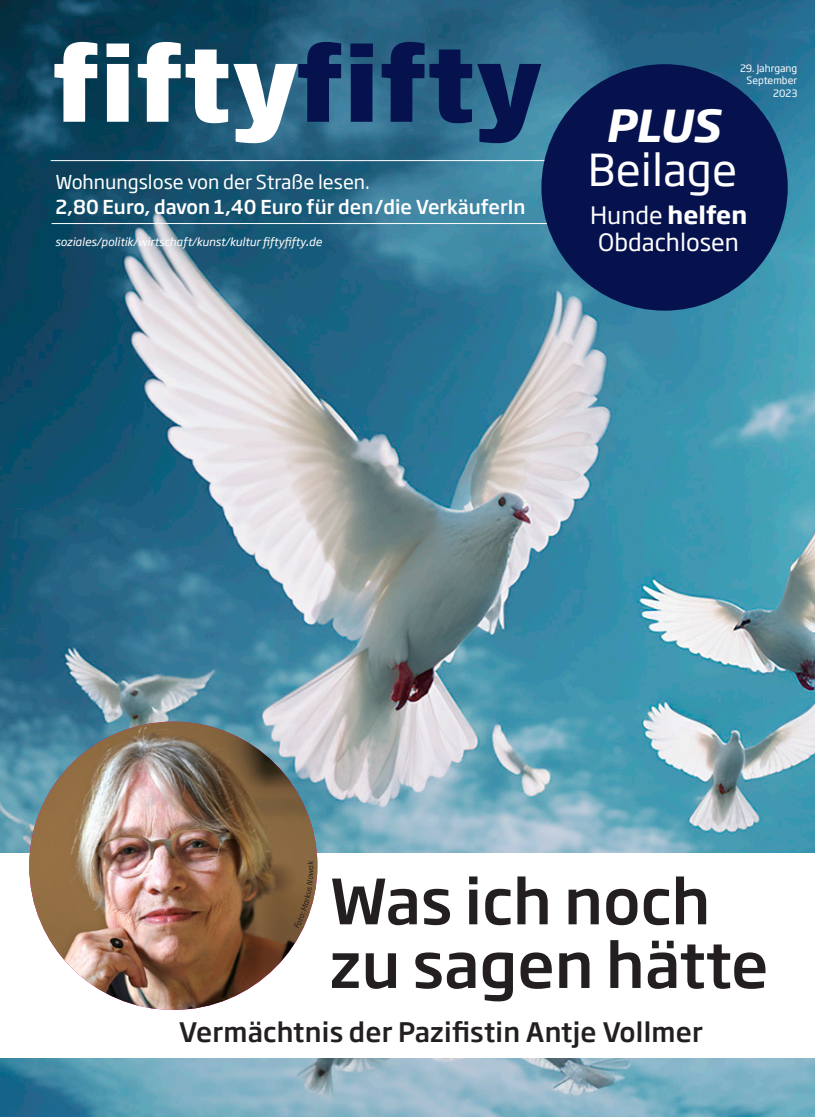
<style>
.page{position:relative;width:815px;height:1117px;background:#fff}
.page>*{position:absolute;margin:0;border:0;box-sizing:border-box;transform-origin:0 0}
.t1{font:800 100px "Soho Gothic Std";color:#fff}
.t2{font:500 61.5px/63.6px "Soho Gothic Std";color:#231f20}
.t3{font:43.62px "Soho Gothic Std";color:#fff}
.t4{font:italic 700 43.62px "Soho Gothic Std";color:#fff}
.t5{font:500 26.5px "Soho Gothic Std";letter-spacing:.01em;color:#231f20}
.t6{font:23.62px/26.6px "Soho Gothic Std";color:#fff;text-align:center}
.t7{font:500 19px "Soho Gothic Std";color:#fff}
.t8{font:19px "Soho Gothic Std";color:#fff}
.t9{font:italic 11.25px "Soho Gothic Std";color:#fff}
.t10{font:10px/12.5px "Soho Gothic Std";color:#fff;text-align:right}
.t11{font:italic 7.5px "Soho Gothic Std";color:#231f20}
.s1{color:#05124d}
.s2{font-weight:500;font-style:normal}
.s3{font-weight:700}
</style>
<div class="page">
<img style="left:0;top:0;width:815px;height:1116px">
<hr style="left:51px;top:160px;width:661px;height:1px;background:#fff">
<hr style="left:52px;top:223px;width:660px;height:1px;background:#fff">
<div style="left:541px;top:64px;width:247px;height:246px;background:#05124d;border-radius:50%"></div>
<div style="left:0;top:852px;width:815px;height:205px;background:#fff"></div>
<img style="left:29px;top:721px;width:288px;height:288px;border-radius:144px">
<svg style="left:294px;top:860px;width:20px;height:68px"></svg>
<h1 class="t1" style="left:52px;top:18px;width:493px">fifty<span class="s1">fifty</span></h1>
<h3 class="t8" style="left:55px;top:170px;width:316px">Wohnungslose von der Straße lesen.</h3>
<h3 class="t7" style="left:55px;top:194px;width:472px">2,80 Euro, davon 1,40 Euro für den/die VerkäuferIn</h3>
<p class="t9" style="left:55px;top:234px;width:268px">soziales/politik/wirtschaft/kunst/kultur fiftyfifty<span class="s2">.</span>de</p>
<p class="t10" style="left:740px;top:62px;width:59px">29. Jahrgang<br>September<br>2023</p>
<h3 class="t4" style="left:605px;top:97px;width:116px">PLUS</h3>
<h3 class="t3" style="left:588px;top:143px;width:151px">Beilage</h3>
<h3 class="t6" style="left:590px;top:203px;width:159px">Hunde <span class="s3">helfen<br></span>Obdachlosen</h3>
<p class="t11" style="left:306px;top:869px;width:6px;rotate:-90deg">a</p>
<h2 class="t2" style="left:330px;top:870px;width:440px">Was ich noch zu sagen hätte</h2>
<h3 class="t5" style="left:179px;top:1014px;width:526px">Vermächtnis der Pazifistin Antje Vollmer</h3>
</div>
